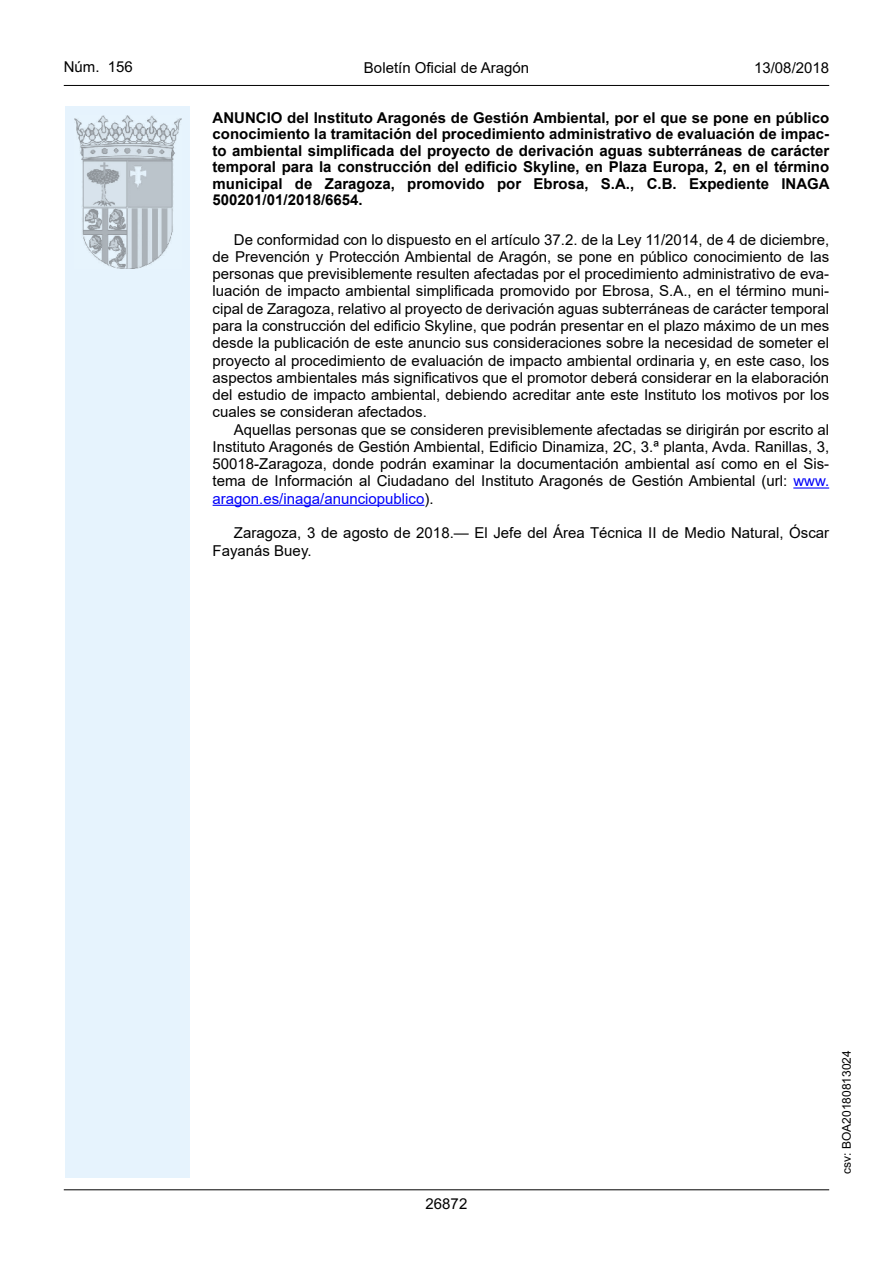
<style>
.page{position:relative;width:893px;height:1263px;background:#fff}
.page>*{position:absolute;margin:0;border:0;box-sizing:border-box;transform-origin:0 0}
.inicio_de_parrafo{font:15px/17.2px "Arial";color:#000;text-align:justify}
.Titulo_text{font:700 15px/16.5px "Arial";color:#000;text-align:justify}
.estilo_head-c{font:15px "Arial";color:#000}
.estilo_head-d{font:15px "Arial MT2";color:#000}
.estilo_head-i{font:15px "Arial MT2";color:#000}
.numero_pagina{font:15px "Arial MT2";color:#000}
.estilo_head-i-2{font:12px "Arial MT2";color:#000}
.s1{font-family:"Arial Bold MT2";font-weight:400}
.s2{font-family:"Arial MT2";color:#0100fa}
.s3{color:#0100fa}
.s4{font-family:"Arial MT2"}
</style>
<div class="page">
<hr style="left:64px;top:1189px;width:765px;height:1px;background:#000">
<hr style="left:64px;top:85px;width:765px;height:1px;background:#000">
<div style="left:65px;top:106px;width:125px;height:1072px;background:#e6f3fd"></div>
<img style="left:75px;top:115px;width:106px;height:153px">
<hr style="left:793px;top:487px;width:36px;height:2px;background:#0100fa">
<hr style="left:213px;top:505px;width:211px;height:1px;background:#0100fa">
<p class="estilo_head-i" style="left:64px;top:57px;width:71px">Núm. 156</p>
<p class="estilo_head-c" style="left:364px;top:57px;width:167px">Boletín Oficial de Aragón</p>
<p class="estilo_head-d" style="left:754px;top:57px;width:77px">13/08/2018</p>
<p class="Titulo_text" style="left:213px;top:110px;width:619px"><span class="s1">ANUNCIO del Instituto Aragonés de Gestión Ambiental, por el que se pone en público conocimiento la tramitación del procedimiento administrativo de evaluación de impac&shy;</span>to ambiental simplificada del proyecto de derivación aguas subterráneas de carácter temporal para la construcción del edificio Skyline, en Plaza Europa, 2, en el término municipal de Zaragoza, promovido por Ebrosa, S.A., C.B. Expediente INAGA 500201/01/2018/6654.</p>
<p class="inicio_de_parrafo" style="left:213px;top:231px;width:618px;text-indent:21px">De conformidad con lo dispuesto en el artículo 37.2. de la Ley 11/2014, de 4 de diciembre, de Prevención y Protección Ambiental de Aragón, se pone en público conocimiento de las personas que previsiblemente resulten afectadas por el procedimiento administrativo de eva&shy;luación de impacto ambiental simplificada promovido por Ebrosa, S.A., en el término muni&shy;cipal de Zaragoza, relativo al proyecto de derivación aguas subterráneas de carácter temporal para la construcción del edificio Skyline, que podrán presentar en el plazo máximo de un mes desde la publicación de este anuncio sus consideraciones sobre la necesidad de someter el proyecto al procedimiento de evaluación de impacto ambiental ordinaria y, en este caso, los aspectos ambientales más significativos que el promotor deberá considerar en la elaboración del estudio de impacto ambiental, debiendo acreditar ante este Instituto los motivos por los cuales se consideran afectados.</p>
<p class="inicio_de_parrafo" style="left:213px;top:421px;width:618px;text-indent:21px">Aquellas personas que se consideren previsiblemente afectadas se dirigirán por escrito al Instituto Aragonés de Gestión Ambiental, Edificio Dinamiza, 2C, 3.ª planta, Avda. Ranillas, 3, 50018-Zaragoza, donde podrán examinar la documentación ambiental así como en el Sis&shy;tema de Información al Ciudadano del Instituto Aragonés de Gestión Ambiental (url: <span class="s2">www. </span><span class="s3">aragon.es/inaga/anunciopublico</span><span class="s4">).</span></p>
<p class="inicio_de_parrafo" style="left:213px;top:524px;width:618px;text-indent:21px">Zaragoza, 3 de agosto de 2018.— El Jefe del Área Técnica II de Medio Natural, Óscar<br>Fayanás Buey.</p>
<p class="numero_pagina" style="left:426px;top:1193px;width:43px">26872</p>
<p class="estilo_head-i-2" style="left:838px;top:1174px;width:125px;rotate:-90deg">csv: BOA20180813024</p>
</div>
